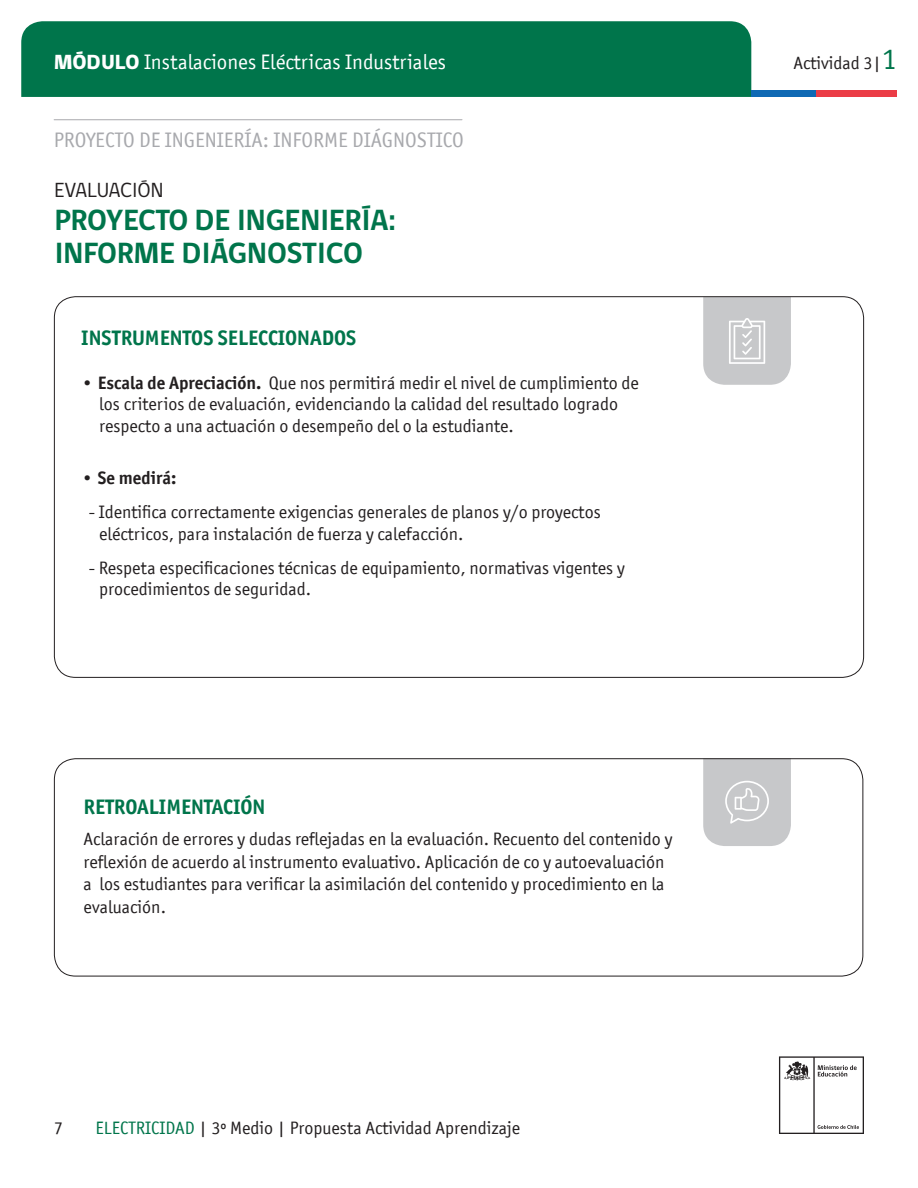
<style>
.page{position:relative;width:918px;height:1188px;background:#fff}
.page>*{position:absolute;margin:0;border:0;box-sizing:border-box;transform-origin:0 0}
.t1{font:700 30px/33px "gob CL";color:#00754b}
.t2{font:700 21px "Officina San ITC";color:#00754b}
.t3{font:21px "Officina San ITC";color:#fff}
.t4{font:21px "Officina San ITC";color:#a8a9ad}
.t5{font:21px "gob CL";color:#231f20}
.t6{font:18px/21.6px "Officina San ITC";color:#231f20}
.t7{font:700 18px "Officina San ITC";color:#231f20}
.s1{font-family:"gob CL";font-weight:800}
.s2{font-size:30px;color:#00754b}
.s3{font-weight:700}
.s4{color:#00754b}
</style>
<div class="page">
<svg style="left:779px;top:1056px;width:85px;height:78px"></svg>
<div style="left:21px;top:21px;width:730px;height:76px;background:#00754b"></div>
<div style="left:751px;top:90px;width:65px;height:7px;background:#0f69b4"></div>
<div style="left:816px;top:90px;width:81px;height:7px;background:#eb3c46"></div>
<svg style="left:703px;top:298px;width:88px;height:87px;background:#cccdcf"></svg>
<svg style="left:703px;top:760px;width:88px;height:86px;background:#cbccce"></svg>
<div style="left:54px;top:758px;width:809px;height:218px;border:1px solid #231f20;border-radius:21px"></div>
<hr style="left:54px;top:119px;width:408px;height:1px;background:#a8a9ad">
<p class="t3" style="left:54px;top:50px;width:394px"><span class="s1">MÓDULO</span> Instalaciones Eléctricas Industriales</p>
<p class="t6" style="left:794px;top:52px;width:105px">Actividad 3|<span class="s2">1</span></p>
<p class="t4" style="left:54px;top:128px;width:412px">PROYECTO DE INGENIERÍA: INFORME DIÁGNOSTICO</p>
<p class="t5" style="left:55px;top:176px;width:110px">EVALUACIÓN</p>
<p class="t1" style="left:55px;top:205px;width:342px">PROYECTO DE INGENIERÍA:<br>INFORME DIÁGNOSTICO</p>
<p class="t2" style="left:81px;top:325px;width:277px">INSTRUMENTOS SELECCIONADOS</p>
<p class="t6" style="left:99px;top:372px;width:541px;text-indent:-18px"><span class="s3">• Escala de Apreciación.</span> Que nos permitirá medir el nivel de cumplimiento de los criterios de evaluación, evidenciando la calidad del resultado logrado respecto a una actuación o desempeño del o la estudiante.</p>
<p class="t7" style="left:81px;top:466px;width:97px">• Se medirá:</p>
<p class="t6" style="left:99px;top:501px;width:503px;text-indent:-10px">- Identifica correctamente exigencias generales de planos y/o proyectos eléctricos, para instalación de fuerza y calefacción.</p>
<p class="t6" style="left:99px;top:557px;width:527px;text-indent:-10px">- Respeta especificaciones técnicas de equipamiento, normativas vigentes y procedimientos de seguridad.</p>
<p class="t2" style="left:84px;top:794px;width:183px">RETROALIMENTACIÓN</p>
<p class="t6" style="left:84px;top:828px;width:590px;line-height:22.5px">Aclaración de errores y dudas reflejadas en la evaluación. Recuento del contenido y reflexión de acuerdo al instrumento evaluativo. Aplicación de co y autoevaluación a los estudiantes para verificar la asimilación del contenido y procedimiento en la evaluación.</p>
<p class="t6" style="left:54px;top:1117px;width:10px">7</p>
<p class="t6" style="left:95px;top:1117px;width:426px"><span class="s4">ELECTRICIDAD</span> | 3º Medio | Propuesta Actividad Aprendizaje</p>
</div>
